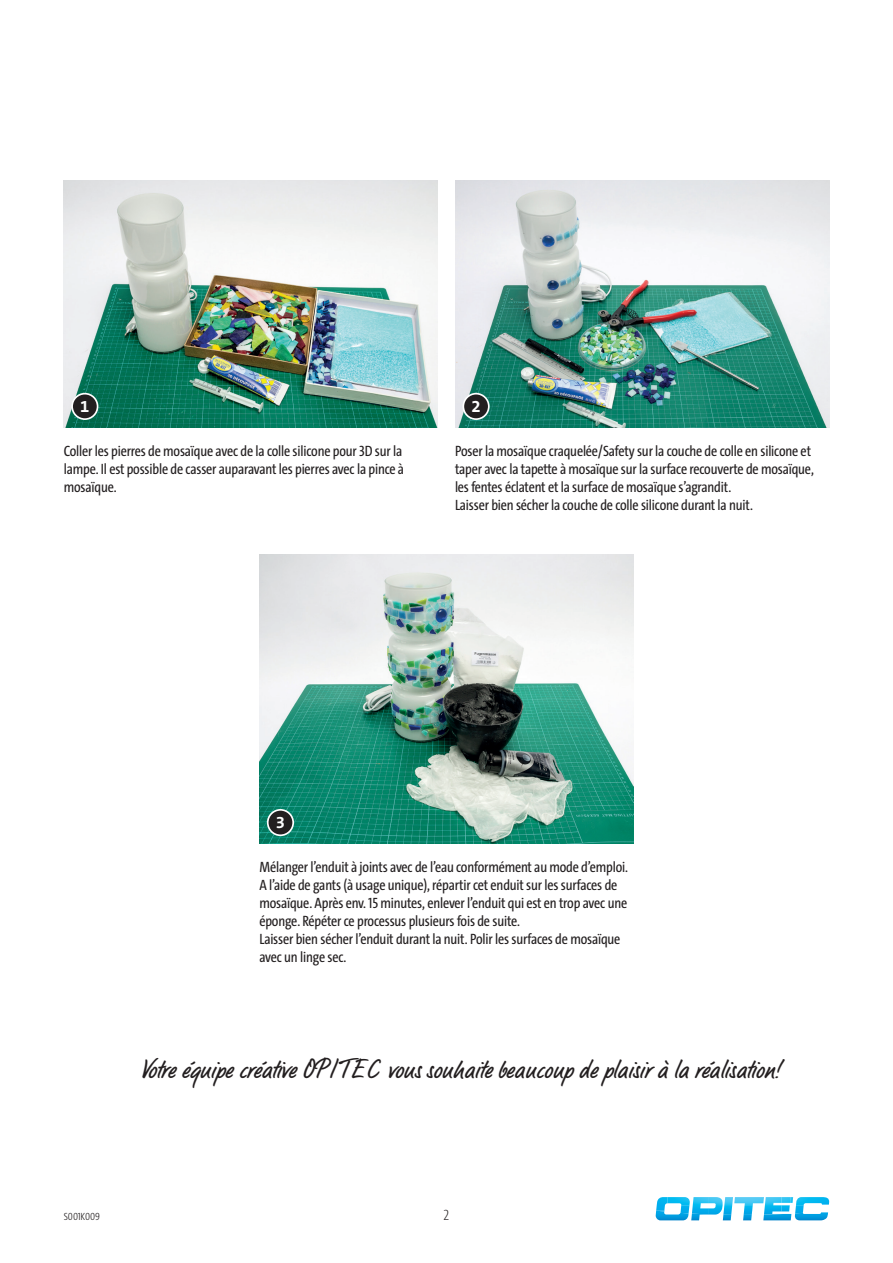
<style>
.page{position:relative;width:893px;height:1263px;background:#fff}
.page>*{position:absolute;margin:0;border:0;box-sizing:border-box;transform-origin:0 0}
.Fusszeile-Viel-Spass{font:27px "LP Bambus";color:#231f20}
.t1{font:700 16.8px "The Sans B W7";color:#fff}
.Anleitugns-Text_Desc{font:15px/18px "The Sans Cd LF5 Plain";letter-spacing:-.01em;color:#231f20}
.nicht_verwenden{font:200 15px "The Sans Cd LF2";color:#231f20}
.Anleitugns-Text_Desc-2{font:300 10.5px "The Sans Cd LF3";letter-spacing:-.01em;color:#231f20}
</style>
<div class="page">
<svg style="left:655px;top:1197px;width:175px;height:24px"></svg>
<img style="left:64px;top:181px;width:374px;height:246px">
<img style="left:259px;top:555px;width:375px;height:288px">
<img style="left:455px;top:181px;width:374px;height:246px">
<div style="left:72px;top:394px;width:26px;height:25px;background:#231f20;border-radius:50%"></div>
<div style="left:71px;top:393px;width:27px;height:27px;border:2px solid #fff;border-radius:50%"></div>
<div style="left:268px;top:810px;width:25px;height:25px;background:#231f20;border-radius:50%"></div>
<div style="left:267px;top:809px;width:27px;height:27px;border:2px solid #fff;border-radius:50%"></div>
<div style="left:463px;top:394px;width:26px;height:25px;background:#231f20;border-radius:50%"></div>
<div style="left:462px;top:393px;width:28px;height:27px;border:2px solid #fff;border-radius:50%"></div>
<p class="t1" style="left:80px;top:395px;width:11px">1</p>
<p class="t1" style="left:471px;top:395px;width:11px">2</p>
<p class="Anleitugns-Text_Desc" style="left:64px;top:441px;width:342px">Coller les pierres de mosaïque avec de la colle silicone pour 3D sur la lampe. Il est possible de casser auparavant les pierres avec la pince à mosaïque.</p>
<p class="Anleitugns-Text_Desc" style="left:455px;top:441px;width:360px">Poser la mosaïque craquelée/Safety sur la couche de colle en silicone et taper avec la tapette à mosaïque sur la surface recouverte de mosaïque, les fentes éclatent et la surface de mosaïque s’agrandit.<br>Laisser bien sécher la couche de colle silicone durant la nuit.</p>
<p class="t1" style="left:276px;top:812px;width:11px">3</p>
<p class="Anleitugns-Text_Desc" style="left:259px;top:857px;width:370px">Mélanger l’enduit à joints avec de l’eau conformément au mode d’emploi.<br>A l’aide de gants (à usage unique), répartir cet enduit sur les surfaces de mosaïque. Après env. 15 minutes, enlever l’enduit qui est en trop avec une éponge. Répéter ce processus plusieurs fois de suite.<br>Laisser bien sécher l’enduit durant la nuit. Polir les surfaces de mosaïque avec un linge sec.</p>
<p class="Fusszeile-Viel-Spass" style="left:140px;top:1053px;width:640px">Votre équipe créative O P I T EC vous souhaite beaucoup de plaisir à la réalisation!</p>
<p class="Anleitugns-Text_Desc-2" style="left:64px;top:1210px;width:38px">S001K009</p>
<p class="nicht_verwenden" style="left:444px;top:1206px;width:7px">2</p>
</div>
